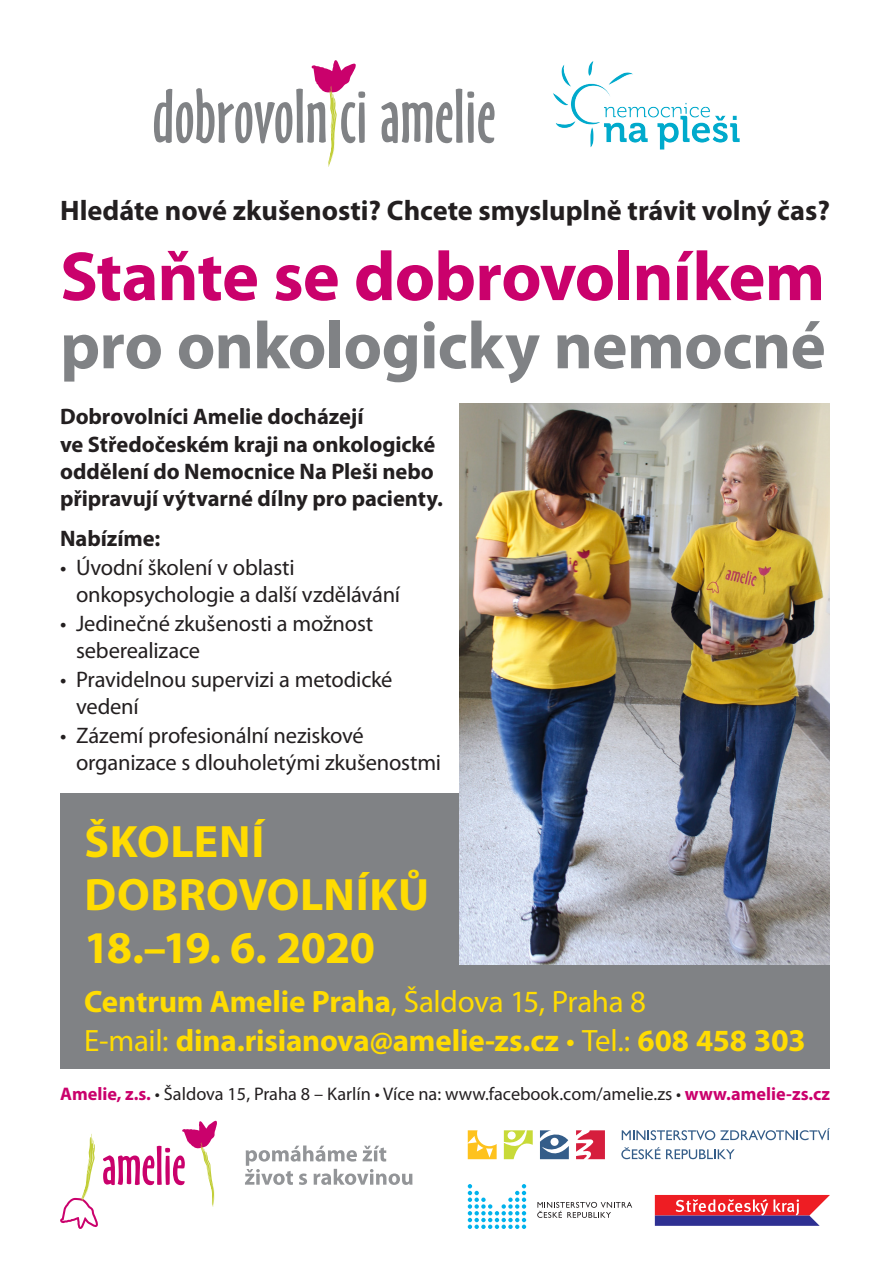
<style>
.page{position:relative;width:893px;height:1263px;background:#fff}
.page>*{position:absolute;margin:0;border:0;box-sizing:border-box;transform-origin:0 0}
.t1{font:700 70.05px "Myriad Pro";letter-spacing:-.015em;color:#ca016c}
.t2{font:700 67.2px "Myriad Pro";letter-spacing:-.01em;color:#808285}
.t3{font:700 45.6px/53.1px "Myriad Pro";letter-spacing:.01em;color:#ffdc01}
.t4{font:700 30.9px/38.2px "Myriad Pro";letter-spacing:-.005em;color:#ffdc01}
.t5{font:700 28.35px "Myriad Pro";color:#231f20}
.t6{font:22.5px/27.3px "Myriad Pro";letter-spacing:-.01em;color:#231f20}
.t7{font:700 22.5px/27.3px "Myriad Pro";letter-spacing:-.005em;color:#231f20}
.t8{font:18.3px "Myriad Pro";color:#231f20}
.s1{font-weight:400}
.s2{font-size:31.8px}
.s3{font-weight:700;color:#ca016c}
</style>
<div class="page">
<svg style="left:245px;top:1145px;width:167px;height:40px"></svg>
<svg style="left:60px;top:1121px;width:157px;height:108px"></svg>
<div style="left:60px;top:793px;width:770px;height:276px;background:#808285"></div>
<img style="left:459px;top:403px;width:371px;height:561px">
<svg style="left:154px;top:60px;width:211px;height:107px"></svg>
<svg style="left:381px;top:89px;width:114px;height:54px"></svg>
<img style="left:553px;top:61px;width:186px;height:88px">
<svg style="left:537px;top:1202px;width:95px;height:16px"></svg>
<svg style="left:468px;top:1184px;width:58px;height:45px"></svg>
<svg style="left:655px;top:1195px;width:175px;height:31px;background:#b64b6b"></svg>
<svg style="left:576px;top:1130px;width:29px;height:29px"></svg>
<svg style="left:504px;top:1130px;width:29px;height:29px"></svg>
<svg style="left:468px;top:1130px;width:29px;height:29px"></svg>
<svg style="left:540px;top:1130px;width:29px;height:29px"></svg>
<svg style="left:622px;top:1128px;width:208px;height:12px"></svg>
<svg style="left:621px;top:1147px;width:39px;height:12px"></svg>
<svg style="left:666px;top:1149px;width:69px;height:10px"></svg>
<p class="t5" style="left:60px;top:192px;width:771px">Hledáte nové zkušenosti? Chcete smysluplně trávit volný čas?</p>
<h1 class="t1" style="left:60px;top:231px;width:766px">Staňte se dobrovolníkem</h1>
<h2 class="t2" style="left:60px;top:302px;width:767px">pro onkologicky nemocné</h2>
<p class="t7" style="left:60px;top:402px;width:384px">Dobrovolníci Amelie docházejí<br>ve Středočeském kraji na onkologické oddělení do Nemocnice Na Pleši nebo připravují výtvarné dílny pro pacienty.</p>
<p class="t7" style="left:60px;top:524px;width:102px">Nabízíme:</p>
<p class="t6" style="left:76px;top:553px;width:326px;text-indent:-16px">• Úvodní školení v oblasti onkopsychologie a další vzdělávání</p>
<p class="t6" style="left:76px;top:609px;width:299px;text-indent:-16px">• Jedinečné zkušenosti a možnost seberealizace</p>
<p class="t6" style="left:76px;top:665px;width:318px;text-indent:-16px">• Pravidelnou supervizi a metodické vedení</p>
<p class="t6" style="left:76px;top:721px;width:367px;text-indent:-16px">• Zázemí profesionální neziskové organizace s dlouholetými zkušenostmi</p>
<h3 class="t3" style="left:84px;top:814px;width:347px">Školení<br>Dobrovolníků<br>18.–19. 6. 2020</h3>
<h3 class="t4" style="left:84px;top:982px;width:723px">Centrum Amelie Praha<span class="s1">, Šaldova 15, Praha 8<br>E-mail:</span> dina.risianova@amelie-zs.cz <span class="s1">• Tel.:</span> 608 458 <span class="s2">303</span></h3>
<p class="t8" style="left:60px;top:1083px;width:771px"><span class="s3">Amelie, z.s.</span> • Šaldova 15, Praha 8 – Karlín • Více na: www.facebook.com/amelie.zs • <span class="s3">www.amelie-zs.cz</span></p>
</div>
